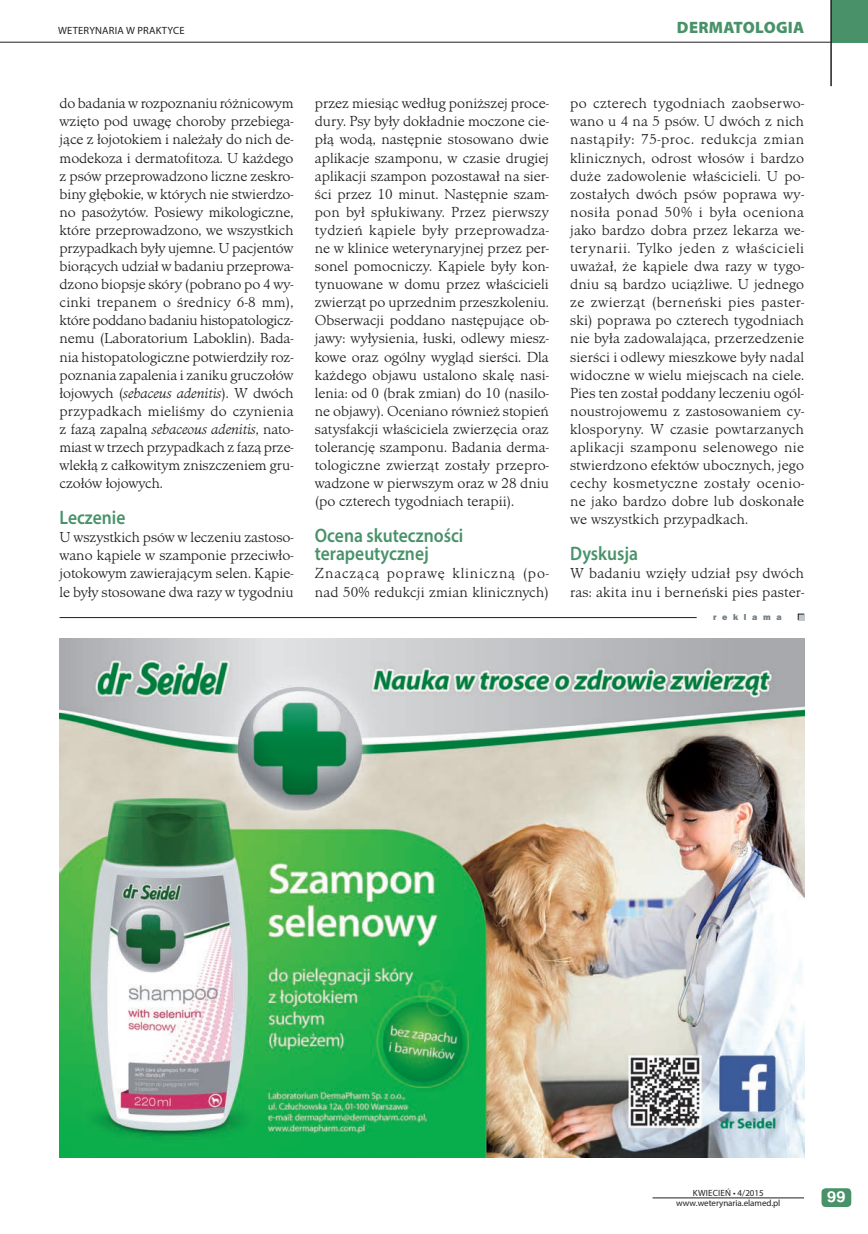
<style>
.page{position:relative;width:868px;height:1234px;background:#fff}
.page>*{position:absolute;margin:0;border:0;box-sizing:border-box;transform-origin:0 0}
.t1{font:600 19.5px/18.1px "Myriad Pro";color:#499269;scale:.9 1}
.t2{font:900 16.5px "Myriad Pro";letter-spacing:.02em;color:#499269}
.t3{font:300 15px/18.1px "Minister TCE";letter-spacing:.005em;color:#231f20;text-align:justify}
.t4{font:700 15px "Nimbus San LCE";color:#fff;scale:1.1 1}
.t5{font:10.5px "Myriad Pro";letter-spacing:.02em;color:#231f20}
.t6{font:9px "Myriad Pro";letter-spacing:-.005em;color:#231f20}
.t7{font:9px "Myriad Pro";letter-spacing:.02em;color:#231f20}
.t8{font:9px "Franklin Got URWTCE Hea";letter-spacing:.625em;color:#717d83}
.s1{font-style:italic}
</style>
<div class="page">
<div style="left:831px;top:0;width:36px;height:42px;background:#499269"></div>
<hr style="left:830px;top:0;width:1px;height:86px;background:#231f20">
<hr style="left:0;top:42px;width:830px;height:1px;background:#231f20">
<div style="left:821px;top:1187px;width:30px;height:19px;background:#499269;border-radius:4px"></div>
<hr style="left:652px;top:1197px;width:151px;height:1px;background:#231f20">
<img style="left:60px;top:638px;width:744px;height:519px">
<hr style="left:60px;top:617px;width:636px;height:1px;background:#231f20">
<svg style="left:797px;top:613px;width:7px;height:7px"></svg>
<p class="t5" style="left:58px;top:24px;width:128px">WETERYNARIA W PRAKTYCE</p>
<p class="t2" style="left:677px;top:18px;width:129px">DERMATOLOGIA</p>
<p class="t3" style="left:59px;top:95px;width:235px">do badania w rozpoznaniu różnicowym wzięto pod uwagę choroby przebiega&shy;jące z łojotokiem i należały do nich de&shy;modekoza i dermatofitoza. U każdego z psów przeprowadzono liczne zeskro&shy;biny głębokie, w których nie stwierdzo&shy;no pasożytów. Posiewy mikologiczne, które przeprowadzono, we wszystkich przypadkach były ujemne. U pacjentów biorących udział w badaniu przeprowa&shy;dzono biopsje skóry (pobrano po 4 wy&shy;cinki trepanem o średnicy 6-8 mm), które poddano badaniu histopatologicz&shy;nemu (Laboratorium Laboklin). Bada&shy;nia histopatologiczne potwierdziły roz&shy;poznania zapalenia i zaniku gruczołów łojowych (<span class="s1">sebaceus adenitis</span>). W dwóch przypadkach mieliśmy do czynienia z fazą zapalną <span class="s1">sebaceous adenitis</span>, nato&shy;miast w trzech przypadkach z fazą prze&shy;wlekłą z całkowitym zniszczeniem gru&shy;czołów łojowych.</p>
<h1 class="t1" style="left:60px;top:508px;width:75px">Leczenie</h1>
<p class="t3" style="left:60px;top:528px;width:235px">U wszystkich psów w leczeniu zastoso&shy;wano kąpiele w szamponie przeciwło&shy;jotokowym zawierającym selen. Kąpie&shy;le były stosowane dwa razy w tygodniu</p>
<p class="t3" style="left:315px;top:94px;width:236px">przez miesiąc według poniższej proce&shy;dury. Psy były dokładnie moczone cie&shy;płą wodą, następnie stosowano dwie aplikacje szamponu, w czasie drugiej aplikacji szampon pozostawał na sier&shy;ści przez 10 minut. Następnie szam&shy;pon był spłukiwany. Przez pierwszy tydzień kąpiele były przeprowadza&shy;ne w klinice weterynaryjnej przez per&shy;sonel pomocniczy. Kąpiele były kon&shy;tynuowane w domu przez właścicieli zwierząt po uprzednim przeszkoleniu.<br>Obserwacji poddano następujące ob&shy;jawy: wyłysienia, łuski, odlewy miesz&shy;kowe oraz ogólny wygląd sierści. Dla każdego objawu ustalono skalę nasi&shy;lenia: od 0 (brak zmian) do 10 (nasilo&shy;ne objawy). Oceniano również stopień satysfakcji właściciela zwierzęcia oraz tolerancję szamponu. Badania derma&shy;tologiczne zwierząt zostały przepro&shy;wadzone w pierwszym oraz w 28 dniu (po czterech tygodniach terapii).</p>
<h1 class="t1" style="left:315px;top:526px;width:166px">Ocena skuteczności terapeutycznej</h1>
<p class="t3" style="left:315px;top:564px;width:235px">Znaczącą poprawę kliniczną (po&shy;nad 50% redukcji zmian klinicznych)</p>
<p class="t3" style="left:570px;top:94px;width:235px">po czterech tygodniach zaobserwo&shy;wano u 4 na 5 psów. U dwóch z nich nastąpiły: 75-proc. redukcja zmian klinicznych, odrost włosów i bardzo duże zadowolenie właścicieli. U po&shy;zostałych dwóch psów poprawa wy&shy;nosiła ponad 50% i była oceniona jako bardzo dobra przez lekarza we&shy;terynarii. Tylko jeden z właścicieli uważał, że kąpiele dwa razy w tygo&shy;dniu są bardzo uciążliwe. U jednego ze zwierząt (berneński pies paster&shy;ski) poprawa po czterech tygodniach nie była zadowalająca, przerzedzenie sierści i odlewy mieszkowe były nadal widoczne w wielu miejscach na ciele.<br>Pies ten został poddany leczeniu ogól&shy;noustrojowemu z zastosowaniem cy&shy;klosporyny. W czasie powtarzanych aplikacji szamponu selenowego nie stwierdzono efektów ubocznych, jego cechy kosmetyczne zostały ocenio&shy;ne jako bardzo dobre lub doskonałe we wszystkich przypadkach.</p>
<h1 class="t1" style="left:570px;top:544px;width:77px">Dyskusja</h1>
<p class="t3" style="left:570px;top:564px;width:235px">W badaniu wzięły udział psy dwóch ras: akita inu i berneński pies paster-</p>
<p class="t8" style="left:713px;top:611px;width:70px">reklama</p>
<p class="t7" style="left:693px;top:1186px;width:72px">KWIECIEŃ • 4/2015</p>
<p class="t6" style="left:676px;top:1197px;width:106px">www.weterynaria.elamed.pl</p>
<p class="t4" style="left:827px;top:1187px;width:18px">99</p>
</div>
